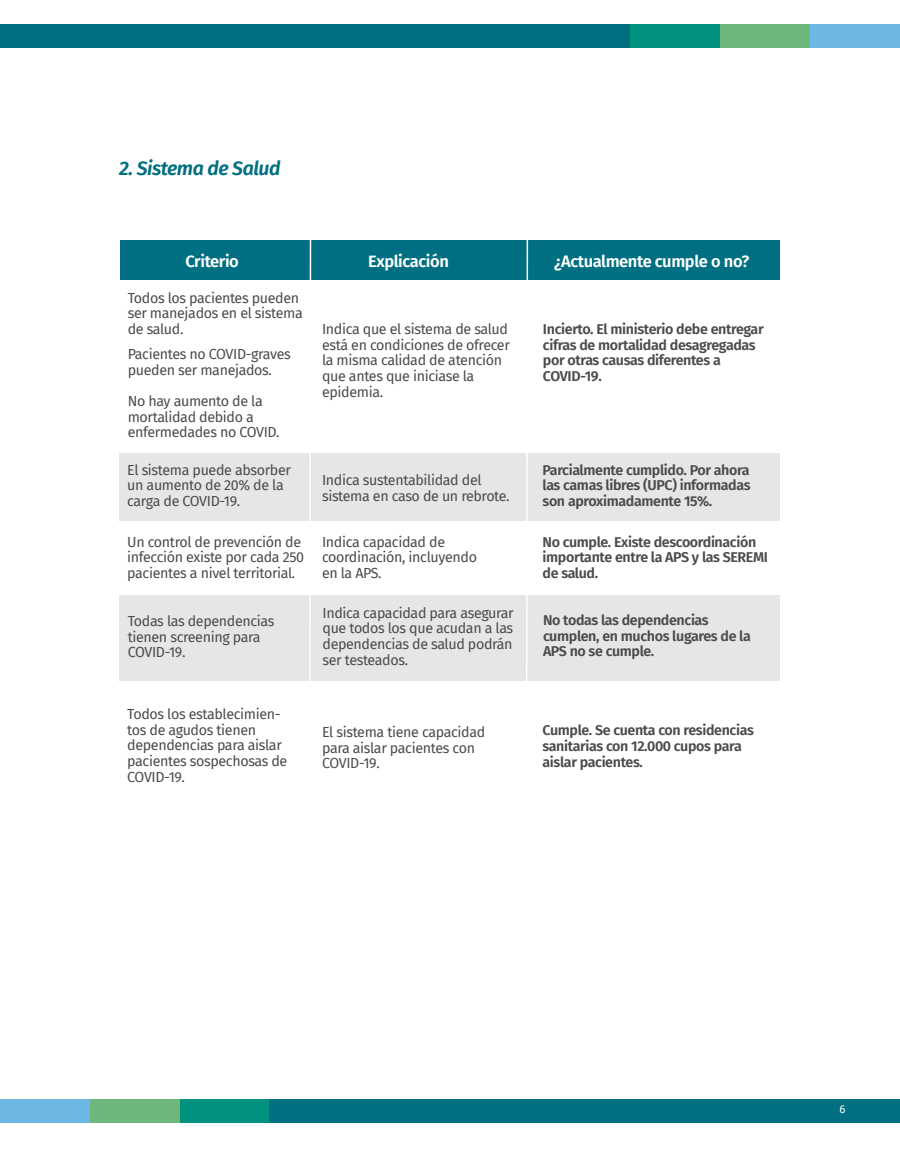
<style>
.page{position:relative;width:900px;height:1165px;background:#fff}
.page>*{position:absolute;margin:0;border:0;box-sizing:border-box;transform-origin:0 0}
.t1{font:italic 600 19.5px "Fira Sans";letter-spacing:-.025em;color:#006f81}
.t2{font:600 16.5px "Fira Sans";letter-spacing:-.025em;color:#fff}
.t3{font:14.25px/15.8px "Fira Sans";letter-spacing:-.025em;color:#4b4b4b}
.t4{font:600 14.25px/15.8px "Fira Sans";letter-spacing:-.025em;color:#4b4b4b}
.t5{font:11.25px "Fira Sans";color:#fff}
</style>
<div class="page">
<div style="left:0;top:24px;width:631px;height:24px;background:#006f81"></div>
<div style="left:631px;top:24px;width:89px;height:24px;background:#00917f"></div>
<div style="left:720px;top:24px;width:90px;height:24px;background:#6db77d"></div>
<div style="left:810px;top:24px;width:90px;height:24px;background:#6db7e4"></div>
<div style="left:0;top:1099px;width:90px;height:23px;background:#6db7e4"></div>
<div style="left:90px;top:1099px;width:90px;height:23px;background:#6db77d"></div>
<div style="left:180px;top:1099px;width:89px;height:23px;background:#00917f"></div>
<div style="left:269px;top:1099px;width:631px;height:23px;background:#006f81"></div>
<div style="left:120px;top:595px;width:660px;height:85px;background:#e6e6e6"></div>
<div style="left:119px;top:453px;width:661px;height:68px;background:#e6e6e6"></div>
<div style="left:120px;top:240px;width:660px;height:40px;background:#006f81"></div>
<svg style="left:308px;top:240px;width:4px;height:441px"></svg>
<svg style="left:525px;top:240px;width:4px;height:441px"></svg>
<h1 class="t1" style="left:119px;top:152px;width:163px">2. Sistema de Salud</h1>
<p class="t2" style="left:186px;top:248px;width:55px">Criterio</p>
<p class="t2" style="left:368px;top:248px;width:82px">Explicación</p>
<p class="t2" style="left:554px;top:248px;width:197px">¿Actualmente cumple o no?</p>
<p class="t3" style="left:128px;top:289px;width:177px">Todos los pacientes pueden ser manejados en el sistema de salud.</p>
<p class="t3" style="left:128px;top:346px;width:165px">Pacientes no COVID-graves pueden ser manejados.</p>
<p class="t3" style="left:128px;top:392px;width:153px">No hay aumento de la mortalidad debido a enfermedades no COVID.</p>
<p class="t3" style="left:127px;top:461px;width:165px">El sistema puede absorber un aumento de 20% de la carga de COVID-19.</p>
<p class="t3" style="left:127px;top:533px;width:178px">Un control de prevención de infección existe por cada 250 pacientes a nivel territorial.</p>
<p class="t3" style="left:128px;top:612px;width:148px">Todas las dependencias tienen screening para<br>COVID-19.</p>
<p class="t3" style="left:127px;top:705px;width:162px">Todos los establecimien&shy;tos de agudos tienen dependencias para aislar pacientes sospechosas de<br>COVID-19.</p>
<p class="t3" style="left:322px;top:321px;width:189px">Indica que el sistema de salud está en condiciones de ofrecer la misma calidad de atención que antes que iniciase la epidemia.</p>
<p class="t4" style="left:543px;top:320px;width:222px">Incierto. El ministerio debe entregar cifras de mortalidad desagregadas por otras causas diferentes a<br>COVID-19.</p>
<p class="t3" style="left:322px;top:471px;width:189px">Indica sustentabilidad del sistema en caso de un rebrote.</p>
<p class="t3" style="left:322px;top:533px;width:156px">Indica capacidad de coordinación, incluyendo en la APS.</p>
<p class="t3" style="left:323px;top:604px;width:193px;text-align:justify">Indica capacidad para asegurar que todos los que acudan a las dependencias de salud podrán ser testeados.</p>
<p class="t3" style="left:322px;top:724px;width:165px">El sistema tiene capacidad para aislar pacientes con<br>COVID-19.</p>
<p class="t4" style="left:543px;top:461px;width:209px;text-align:justify">Parcialmente cumplido. Por ahora las camas libres (UPC) informadas son aproximadamente 15%.</p>
<p class="t4" style="left:543px;top:533px;width:227px">No cumple. Existe descoordinación importante entre la APS y las SEREMI de salud.</p>
<p class="t4" style="left:543px;top:611px;width:209px">No todas las dependencias cumplen, en muchos lugares de la<br>APS no se cumple.</p>
<p class="t4" style="left:543px;top:721px;width:213px">Cumple. Se cuenta con residencias sanitarias con 12.000 cupos para aislar pacientes.</p>
<p class="t5" style="left:839px;top:1101px;width:7px">6</p>
</div>
